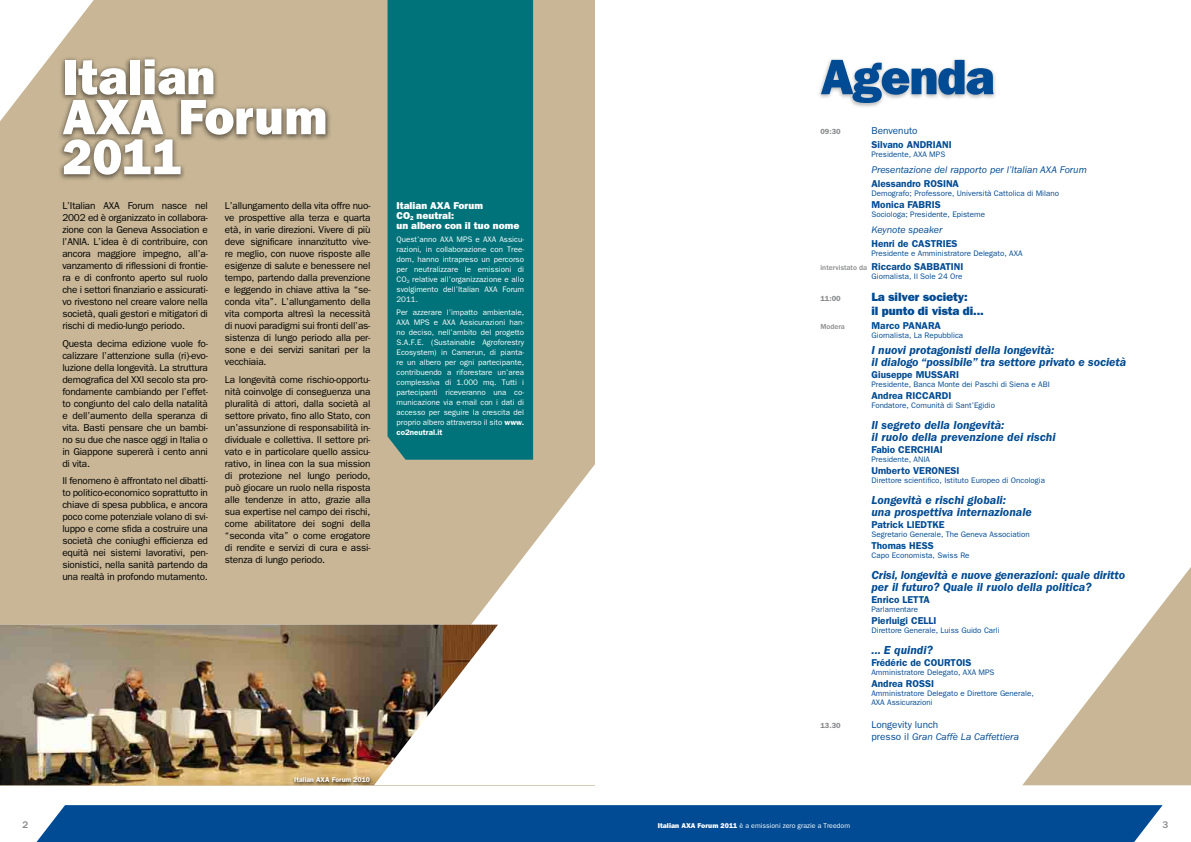
<style>
.page{position:relative;width:1191px;height:842px;background:#fff}
.page>*{position:absolute;margin:0;border:0;box-sizing:border-box;transform-origin:0 0}
.t1{font:800 50px/40px "Franklin Gothic";color:#fff}
.t2{font:800 50px "Franklin Gothic";letter-spacing:-.02em;color:#004b93}
.t3{font:italic 600 12px/12px "Franklin Gothic";color:#004b93}
.t4{font:800 12px/14px "Franklin Gothic";letter-spacing:-.01em;color:#004b93}
.t5{font:10px/12px "Franklin Gothic";letter-spacing:-.02em;color:#000;text-align:justify}
.t6{font:600 10px "Franklin Gothic";color:#004b93}
.t7{font:italic 10px "Franklin Gothic";color:#004b93}
.t8{font:10px/12px "Franklin Gothic";color:#004b93}
.t9{font:800 10px/10px "Franklin Gothic";color:#fff}
.t10{font:500 10px "Franklin Gothic";color:#87888a}
.t11{font:8px/10px "Franklin Gothic";color:#fff;text-align:justify}
.t12{font:8px/9px "Franklin Gothic";color:#004b93}
.t13{font:600 7.5px "Franklin Gothic";color:#87888a}
.t14{font:500 7.5px "Franklin Gothic";color:#87888a}
.t15{font:7px "Franklin Gothic";color:#fff}
.t16{font:600 7px "Franklin Gothic";color:#fff}
.s1{font-size:5.8px}
.s2{font-weight:600}
.s3{font-weight:500;font-size:7.5px;color:#87888a}
.s4{font-style:italic}
.s5{font-weight:800}
</style>
<div class="page">
<div style="left:36px;top:805px;width:1126px;height:37px;background:#004b93"></div>
<div style="left:0;top:0;width:595px;height:785px;background:#c8b696"></div>
<svg style="left:0;top:0;width:94px;height:121px"></svg>
<div style="left:817px;top:58px;width:181px;height:51px;background:#000;opacity:.3"></div>
<svg style="left:1022px;top:567px;width:169px;height:218px"></svg>
<svg style="left:347px;top:464px;width:248px;height:321px"></svg>
<div style="left:58px;top:55px;width:273px;height:126px;background:#000;opacity:.5"></div>
<img style="left:0;top:625px;width:498px;height:160px">
<div style="left:292px;top:776px;width:80px;height:10px;background:#000;opacity:.75"></div>
<div style="left:387px;top:0;width:146px;height:460px;background:#00727a"></div>
<h1 class="t1" style="left:62px;top:57px;width:267px">Italian<br>AXA Forum<br>2011</h1>
<p class="t5" style="left:62px;top:200px;width:147px">L’Italian AXA Forum nasce nel 2002 ed è organizzato in collabora&shy;zione con la Geneva Association e l’ANIA. L’idea è di contribuire, con ancora maggiore impegno, all’a&shy;vanzamento di riflessioni di frontie&shy;ra e di confronto aperto sul ruolo che i settori finanziario e assicurati&shy;vo rivestono nel creare valore nella società, quali gestori e mitigatori di rischi di medio-lungo periodo.</p>
<p class="t5" style="left:62px;top:337px;width:147px">Questa decima edizione vuole fo&shy;calizzare l’attenzione sulla (ri)-evo&shy;luzione della longevità. La struttura demografica del XXI secolo sta pro&shy;fondamente cambiando per l’effet&shy;to congiunto del calo della natalità e dell’aumento della speranza di vita. Basti pensare che un bambi&shy;no su due che nasce oggi in Italia o in Giappone supererà i cento anni di vita.</p>
<p class="t5" style="left:62px;top:475px;width:147px">Il fenomeno è affrontato nel dibatti&shy;to politico-economico soprattutto in chiave di spesa pubblica, e ancora poco come potenziale volano di svi&shy;luppo e come sfida a costruire una società che coniughi efficienza ed equità nei sistemi lavorativi, pen&shy;sionistici, nella sanità partendo da una realtà in profondo mutamento.</p>
<p class="t5" style="left:225px;top:200px;width:147px">L’allungamento della vita offre nuo&shy;ve prospettive alla terza e quarta età, in varie direzioni. Vivere di più deve significare innanzitutto vive&shy;re meglio, con nuove risposte alle esigenze di salute e benessere nel tempo, partendo dalla prevenzione e leggendo in chiave attiva la “se&shy;conda vita”. L’allungamento della vita comporta altresì la necessità di nuovi paradigmi sui fronti dell’as&shy;sistenza di lungo periodo alla per&shy;sone e dei servizi sanitari per la vecchiaia.</p>
<p class="t5" style="left:225px;top:373px;width:147px">La longevità come rischio-opportu&shy;nità coinvolge di conseguenza una pluralità di attori, dalla società al settore privato, fino allo Stato, con un’assunzione di responsabilità in&shy;dividuale e collettiva. Il settore pri&shy;vato e in particolare quello assicu&shy;rativo, in linea con la sua mission di protezione nel lungo periodo, può giocare un ruolo nella risposta alle tendenze in atto, grazie alla sua expertise nel campo dei rischi, come abilitatore dei sogni della “seconda vita” o come erogatore di rendite e servizi di cura e assi&shy;stenza di lungo periodo.</p>
<p class="t9" style="left:396px;top:201px;width:124px">Italian AXA Forum<br>CO<span class="s1">2</span> neutral:<br>un albero con il tuo nome</p>
<p class="t11" style="left:396px;top:235px;width:129px">Quest’anno AXA MPS e AXA Assicu&shy;razioni, in collaborazione con Tree&shy;dom, hanno intrapreso un percorso per neutralizzare le emissioni di CO<sub>2</sub> relative all’organizzazione e allo svolgimento dell’Italian AXA Forum 2011.</p>
<p class="t11" style="left:396px;top:307px;width:129px">Per azzerare l’impatto ambientale, AXA MPS e AXA Assicurazioni han&shy;no deciso, nell’ambito del progetto S.A.F.E. (Sustainable Agroforestry Ecosystem) in Camerun, di pianta&shy;re un albero per ogni partecipante, contribuendo a riforestare un’area complessiva di 1.000 mq. Tutti i partecipanti riceveranno una co&shy;municazione via e-mail con i dati di accesso per seguire la crescita del proprio albero attraverso il sito <span class="s2">www. co2neutral.it</span></p>
<p class="t16" style="left:294px;top:775px;width:77px">Italian AXA Forum 2010</p>
<h1 class="t2" style="left:820px;top:48px;width:175px">Agenda</h1>
<p class="t13" style="left:820px;top:127px;width:22px">09:30</p>
<p class="t8" style="left:871px;top:125px;width:48px">Benvenuto</p>
<p class="t6" style="left:871px;top:139px;width:82px">Silvano ANDRIANI</p>
<p class="t12" style="left:871px;top:150px;width:75px">Presidente, AXA MPS</p>
<p class="t7" style="left:871px;top:164px;width:217px">Presentazione del rapporto per l’Italian AXA Forum</p>
<p class="t6" style="left:871px;top:178px;width:89px">Alessandro ROSINA</p>
<p class="t12" style="left:871px;top:189px;width:189px">Demografo; Professore, Università Cattolica di Milano</p>
<p class="t6" style="left:871px;top:199px;width:71px">Monica FABRIS</p>
<p class="t12" style="left:871px;top:210px;width:115px">Sociologa; Presidente, Episteme</p>
<p class="t7" style="left:871px;top:224px;width:73px">Keynote speaker</p>
<p class="t6" style="left:871px;top:238px;width:87px">Henri de CASTRIES</p>
<p class="t12" style="left:871px;top:249px;width:153px">Presidente e Amministratore Delegato, AXA</p>
<p class="t6" style="left:820px;top:261px;width:144px"><span class="s3">intervistato da</span> Riccardo SABBATINI</p>
<p class="t12" style="left:871px;top:272px;width:92px">Giornalista, Il Sole 24 Ore</p>
<p class="t13" style="left:820px;top:294px;width:22px">11:00</p>
<p class="t4" style="left:871px;top:290px;width:114px">La silver society:<br>il punto di vista di...</p>
<p class="t14" style="left:820px;top:322px;width:26px">Modera</p>
<p class="t6" style="left:871px;top:320px;width:71px">Marco PANARA</p>
<p class="t12" style="left:871px;top:331px;width:93px">Giornalista, La Repubblica</p>
<p class="t3" style="left:871px;top:344px;width:256px">I nuovi protagonisti della longevità:<br>il dialogo “possibile” tra settore privato e società</p>
<p class="t6" style="left:871px;top:369px;width:89px">Giuseppe MUSSARI</p>
<p class="t12" style="left:871px;top:380px;width:180px">Presidente, Banca Monte dei Paschi di Siena e ABI</p>
<p class="t6" style="left:871px;top:390px;width:81px">Andrea RICCARDI</p>
<p class="t12" style="left:871px;top:401px;width:125px">Fondatore, Comunità di Sant’Egidio</p>
<p class="t3" style="left:871px;top:419px;width:186px">Il segreto della longevità:<br>il ruolo della prevenzione dei rischi</p>
<p class="t6" style="left:871px;top:444px;width:73px">Fabio CERCHIAI</p>
<p class="t12" style="left:871px;top:455px;width:60px">Presidente, ANIA</p>
<p class="t6" style="left:871px;top:465px;width:89px">Umberto VERONESI</p>
<p class="t12" style="left:871px;top:476px;width:175px">Direttore scientifico, Istituto Europeo di Oncologia</p>
<p class="t3" style="left:871px;top:494px;width:162px">Longevità e rischi globali:<br>una prospettiva internazionale</p>
<p class="t6" style="left:871px;top:519px;width:75px">Patrick LIEDTKE</p>
<p class="t12" style="left:871px;top:530px;width:160px">Segretario Generale, The Geneva Association</p>
<p class="t6" style="left:871px;top:540px;width:64px">Thomas HESS</p>
<p class="t12" style="left:871px;top:551px;width:100px">Capo Economista, Swiss Re</p>
<p class="t3" style="left:871px;top:569px;width:255px">Crisi, longevità e nuove generazioni: quale diritto per il futuro? Quale il ruolo della politica?</p>
<p class="t6" style="left:871px;top:594px;width:60px">Enrico LETTA</p>
<p class="t12" style="left:871px;top:605px;width:48px">Parlamentare</p>
<p class="t6" style="left:871px;top:615px;width:66px">Pierluigi CELLI</p>
<p class="t12" style="left:871px;top:626px;width:130px">Direttore Generale, Luiss Guido Carli</p>
<p class="t3" style="left:871px;top:644px;width:63px">... E quindi?</p>
<p class="t6" style="left:871px;top:657px;width:102px">Frédéric de COURTOIS</p>
<p class="t12" style="left:871px;top:668px;width:125px">Amministratore Delegato, AXA MPS</p>
<p class="t6" style="left:871px;top:678px;width:64px">Andrea ROSSI</p>
<p class="t12" style="left:871px;top:689px;width:164px">Amministratore Delegato e Direttore Generale,<br>AXA Assicurazioni</p>
<p class="t13" style="left:820px;top:721px;width:22px">13.30</p>
<p class="t8" style="left:871px;top:719px;width:149px">Longevity lunch<br>presso il <span class="s4">Gran Caffè La Caffettiera</span></p>
<p class="t10" style="left:22px;top:819px;width:7px">2</p>
<p class="t15" style="left:658px;top:821px;width:194px"><span class="s5">Italian AXA Forum 2011</span> è a emissioni zero grazie a Treedom</p>
<p class="t10" style="left:1162px;top:819px;width:7px">3</p>
</div>
